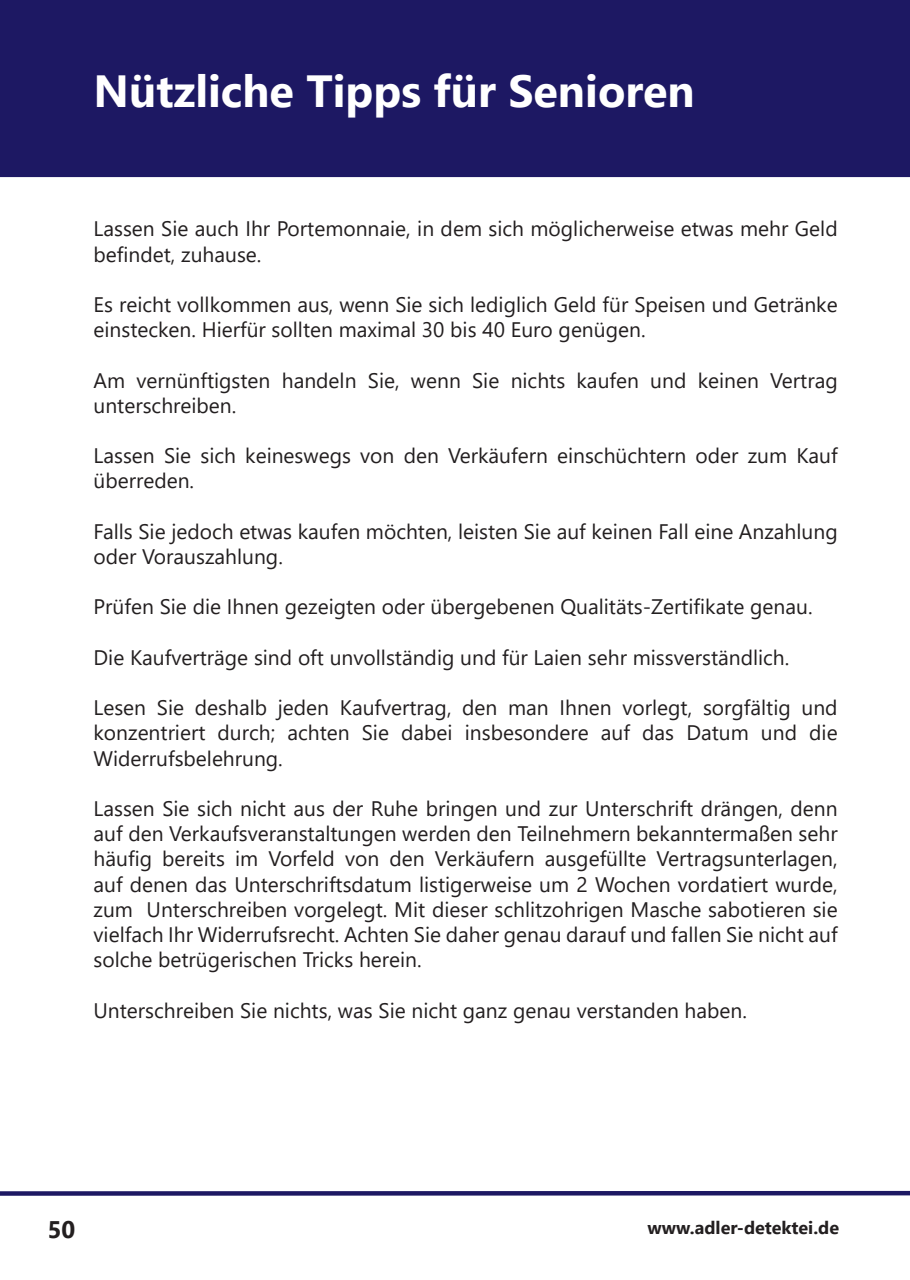
<style>
.page{position:relative;width:910px;height:1280px;background:#fff}
.page>*{position:absolute;margin:0;border:0;box-sizing:border-box;transform-origin:0 0}
.t1{font:700 45px "Segoe UI";color:#fff}
.t2{font:700 24px "Segoe UI";color:#231f20}
.t3{font:21px/25.2px "Segoe UI";color:#231f20}
.t4{font:700 18px "Segoe UI";color:#231f20}
</style>
<div class="page">
<div style="left:0;top:0;width:910px;height:178px;background:#1d1863"></div>
<svg style="left:0;top:1190px;width:910px;height:6px"></svg>
<h1 class="t1" style="left:94px;top:48px;width:603px">Nützliche Tipps für Senioren</h1>
<p class="t3" style="left:94px;top:214px;width:746px">Lassen Sie auch Ihr Portemonnaie, in dem sich möglicherweise etwas mehr Geld befindet, zuhause.</p>
<p class="t3" style="left:94px;top:290px;width:746px">Es reicht vollkommen aus, wenn Sie sich lediglich Geld für Speisen und Getränke einstecken. Hierfür sollten maximal 30 bis 40 Euro genügen.</p>
<p class="t3" style="left:94px;top:366px;width:746px">Am vernünftigsten handeln Sie, wenn Sie nichts kaufen und keinen Vertrag unterschreiben.</p>
<p class="t3" style="left:94px;top:441px;width:746px">Lassen Sie sich keineswegs von den Verkäufern einschüchtern oder zum Kauf überreden.</p>
<p class="t3" style="left:94px;top:517px;width:746px">Falls Sie jedoch etwas kaufen möchten, leisten Sie auf keinen Fall eine Anzahlung oder Vorauszahlung.</p>
<p class="t3" style="left:94px;top:592px;width:721px">Prüfen Sie die Ihnen gezeigten oder übergebenen Qualitäts-Zertifikate genau.</p>
<p class="t3" style="left:94px;top:643px;width:697px">Die Kaufverträge sind oft unvollständig und für Laien sehr missverständlich.</p>
<p class="t3" style="left:94px;top:693px;width:746px;text-align:justify">Lesen Sie deshalb jeden Kaufvertrag, den man Ihnen vorlegt, sorgfältig und konzentriert durch; achten Sie dabei insbesondere auf das Datum und die Widerrufsbelehrung.</p>
<p class="t3" style="left:94px;top:794px;width:746px;text-align:justify">Lassen Sie sich nicht aus der Ruhe bringen und zur Unterschrift drängen, denn auf den Verkaufsveranstaltungen werden den Teilnehmern bekanntermaßen sehr häufig bereits im Vorfeld von den Verkäufern ausgefüllte Vertragsunterlagen, auf denen das Unterschriftsdatum listigerweise um 2 Wochen vordatiert wurde, zum Unterschreiben vorgelegt. Mit dieser schlitzohrigen Masche sabotieren sie vielfach Ihr Widerrufsrecht. Achten Sie daher genau darauf und fallen Sie nicht auf solche betrügerischen Tricks herein.</p>
<p class="t3" style="left:94px;top:996px;width:655px">Unterschreiben Sie nichts, was Sie nicht ganz genau verstanden haben.</p>
<p class="t2" style="left:48px;top:1207px;width:29px">50</p>
<p class="t4" style="left:648px;top:1210px;width:193px">www.adler-detektei.de</p>
</div>
